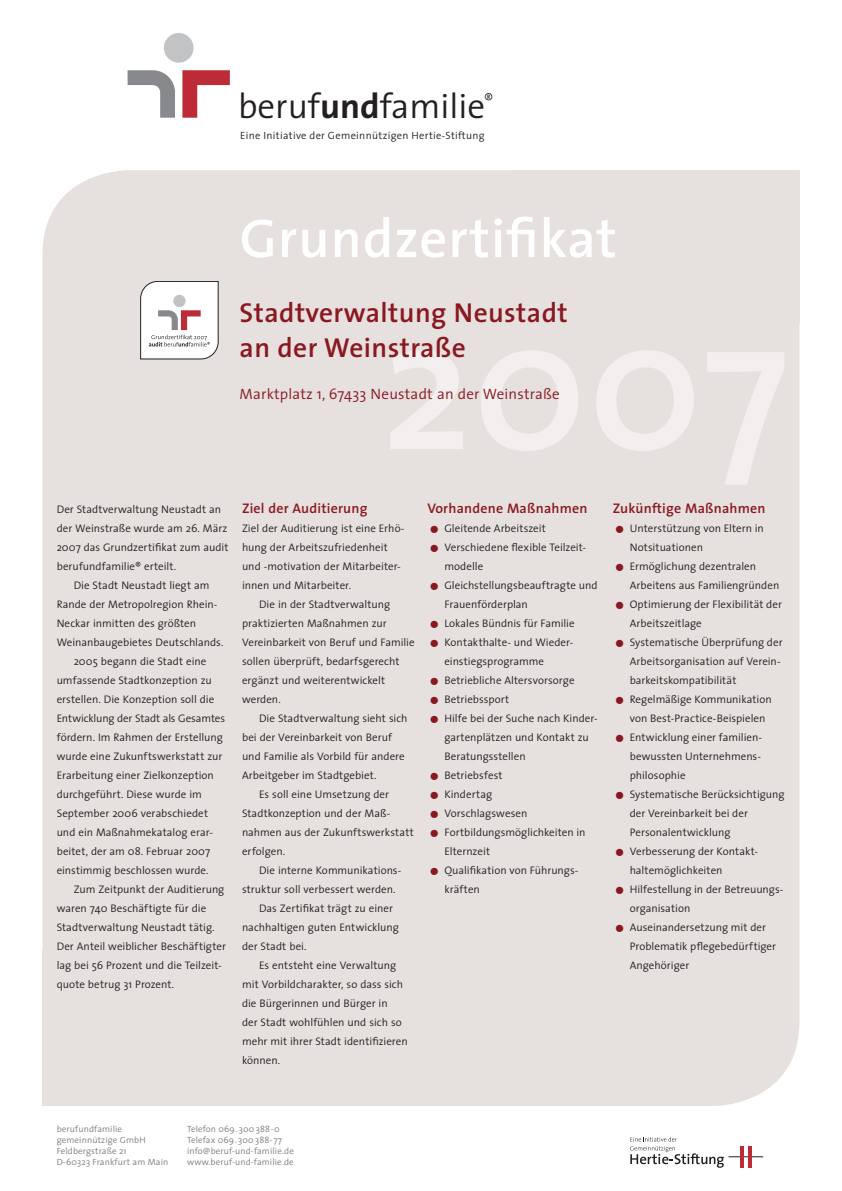
<style>
.page{position:relative;width:842px;height:1191px;background:#fff}
.page>*{position:absolute;margin:0;border:0;box-sizing:border-box;transform-origin:0 0}
.t1{font:600 55px "The Sans";letter-spacing:.015em;color:#fff}
.t2{font:300 35px "The Sans";color:#231f20}
.Name_Unternehmen_2-z{font:600 27.5px/35px "The Sans";letter-spacing:.015em;color:#8a1820}
.Standort_Adresse{font:300 15px "The Sans";letter-spacing:.015em;color:#8a1820}
.Subheadlines{font:600 14px "The Sans";letter-spacing:.015em;color:#8a1820}
.Fließtext_mit_Einzug{font:300 11px/19px "The Sans";color:#231f20}
.Fließtext_Aufzählung{font:300 11px/19px "The Sans";color:#231f20}
.Fließtext_ohne_Einzu{font:300 11px/19px "The Sans";color:#231f20}
.t3{font:300 10.5px "The Sans";letter-spacing:.03em;color:#231f20}
.t4{font:300 9px/11px "The Sans";letter-spacing:.015em;color:#817b7a}
.s1{font-weight:700}
.s2{font-size:33px;color:#8a1820}
</style>
<div class="page">
<div style="left:43px;top:170px;width:756px;height:936px;background:#e6e0de;border-radius:85px"></div>
<div style="left:516px;top:170px;width:283px;height:153px;background:#e6e0de"></div>
<div style="left:43px;top:950px;width:283px;height:156px;background:#e6e0de"></div>
<svg style="left:140px;top:281px;width:78px;height:78px;background:#eae5e5"></svg>
<hr style="left:728px;top:1156px;width:35px;height:1px;background:#231f20">
<hr style="left:740px;top:1145px;width:3px;height:22px;background:#be2b36">
<hr style="left:748px;top:1145px;width:4px;height:22px;background:#be2b36">
<svg style="left:630px;top:1137px;width:94px;height:30px"></svg>
<div style="left:164px;top:33px;width:30px;height:30px;background:#c2c3c5;border-radius:50%"></div>
<svg style="left:182px;top:70px;width:48px;height:48px"></svg>
<svg style="left:128px;top:70px;width:47px;height:48px"></svg>
<h2 class="t2" style="left:238px;top:77px;width:257px">beruf<span class="s1">und</span>familie<sup>®</sup></h2>
<p class="t3" style="left:240px;top:127px;width:246px">Eine Initiative der Gemeinnützigen Hertie-Stiftung</p>
<h1 class="t1" style="left:240px;top:193px;width:379px">Grundzertifikat</h1>
<p class="Name_Unternehmen_2-z" style="left:240px;top:294px;width:330px">Stadtverwaltung Neustadt an der Weinstraße</p>
<p class="Standort_Adresse" style="left:240px;top:382px;width:322px">Marktplatz 1, 67433 Neustadt an der Weinstraße</p>
<p class="Fließtext_ohne_Einzu" style="left:57px;top:499px;width:173px">Der Stadtverwaltung Neustadt an der Weinstraße wurde am 26. März<br>2007 das Grundzertifikat zum audit berufundfamilie® erteilt.</p>
<p class="Fließtext_mit_Einzug" style="left:57px;top:575px;width:168px;text-indent:17px">Die Stadt Neustadt liegt am<br>Rande der Metropolregion Rhein-<br>Neckar inmitten des größten<br>Weinanbaugebietes Deutschlands.</p>
<p class="Fließtext_mit_Einzug" style="left:57px;top:651px;width:170px;text-indent:17px">2005 begann die Stadt eine umfassende Stadtkonzeption zu erstellen. Die Konzeption soll die<br>Entwicklung der Stadt als Gesamtes fördern. Im Rahmen der Erstellung wurde eine Zukunftswerkstatt zur<br>Erarbeitung einer Zielkonzeption durchgeführt. Diese wurde im<br>September 2006 verabschiedet und ein Maßnahmekatalog erar&shy;beitet, der am 08. Februar 2007 einstimmig beschlossen wurde.</p>
<p class="Fließtext_mit_Einzug" style="left:57px;top:879px;width:171px;text-indent:17px">Zum Zeitpunkt der Auditierung waren 740 Beschäftigte für die<br>Stadtverwaltung Neustadt tätig.<br>Der Anteil weiblicher Beschäftigter lag bei 56 Prozent und die Teilzeit&shy;quote betrug 31 Prozent.</p>
<p class="Subheadlines" style="left:242px;top:497px;width:127px">Ziel der Auditierung</p>
<p class="Fließtext_ohne_Einzu" style="left:242px;top:518px;width:164px">Ziel der Auditierung ist eine Erhö&shy;hung der Arbeitszufriedenheit und -motivation der Mitarbeiter&shy;innen und Mitarbeiter.</p>
<p class="Fließtext_mit_Einzug" style="left:242px;top:594px;width:174px;text-indent:17px">Die in der Stadtverwaltung praktizierten Maßnahmen zur<br>Vereinbarkeit von Beruf und Familie sollen überprüft, bedarfsgerecht ergänzt und weiterentwickelt werden.</p>
<p class="Fließtext_mit_Einzug" style="left:242px;top:708px;width:167px;text-indent:17px">Die Stadtverwaltung sieht sich bei der Vereinbarkeit von Beruf und Familie als Vorbild für andere<br>Arbeitgeber im Stadtgebiet.</p>
<p class="Fließtext_mit_Einzug" style="left:242px;top:784px;width:173px;text-indent:17px">Es soll eine Umsetzung der<br>Stadtkonzeption und der Maß&shy;nahmen aus der Zukunftswerkstatt erfolgen.</p>
<p class="Fließtext_mit_Einzug" style="left:242px;top:860px;width:161px;text-indent:17px">Die interne Kommunikations&shy;struktur soll verbessert werden.</p>
<p class="Fließtext_mit_Einzug" style="left:242px;top:898px;width:158px;text-indent:17px">Das Zertifikat trägt zu einer nachhaltigen guten Entwicklung der Stadt bei.</p>
<p class="Fließtext_mit_Einzug" style="left:242px;top:955px;width:167px;text-indent:17px">Es entsteht eine Verwaltung mit Vorbildcharakter, so dass sich die Bürgerinnen und Bürger in<br>der Stadt wohlfühlen und sich so mehr mit ihrer Stadt identifizieren können.</p>
<p class="Subheadlines" style="left:427px;top:497px;width:162px">Vorhandene Maßnahmen</p>
<p class="Fließtext_Aufzählung" style="left:427px;top:518px;width:120px"><span class="s2">•</span> Gleitende Arbeitszeit</p>
<p class="Fließtext_Aufzählung" style="left:444px;top:537px;width:143px;text-indent:-17px"><span class="s2">•</span> Verschiedene flexible Teilzeit&shy;modelle</p>
<p class="Fließtext_Aufzählung" style="left:444px;top:575px;width:155px;text-indent:-17px"><span class="s2">•</span> Gleichstellungsbeauftragte und<br>Frauenförderplan</p>
<p class="Fließtext_Aufzählung" style="left:427px;top:613px;width:149px"><span class="s2">•</span> Lokales Bündnis für Familie</p>
<p class="Fließtext_Aufzählung" style="left:444px;top:632px;width:129px;text-indent:-17px"><span class="s2">•</span> Kontakthalte- und Wieder&shy;einstiegsprogramme</p>
<p class="Fließtext_Aufzählung" style="left:427px;top:670px;width:149px"><span class="s2">•</span> Betriebliche Altersvorsorge</p>
<p class="Fließtext_Aufzählung" style="left:427px;top:689px;width:83px"><span class="s2">•</span> Betriebssport</p>
<p class="Fließtext_Aufzählung" style="left:444px;top:708px;width:155px;text-indent:-17px"><span class="s2">•</span> Hilfe bei der Suche nach Kinder&shy;gartenplätzen und Kontakt zu<br>Beratungsstellen</p>
<p class="Fließtext_Aufzählung" style="left:427px;top:765px;width:77px"><span class="s2">•</span> Betriebsfest</p>
<p class="Fließtext_Aufzählung" style="left:427px;top:784px;width:66px"><span class="s2">•</span> Kindertag</p>
<p class="Fließtext_Aufzählung" style="left:427px;top:803px;width:102px"><span class="s2">•</span> Vorschlagswesen</p>
<p class="Fließtext_Aufzählung" style="left:444px;top:822px;width:143px;text-indent:-17px"><span class="s2">•</span> Fortbildungsmöglichkeiten in<br>Elternzeit</p>
<p class="Fließtext_Aufzählung" style="left:444px;top:860px;width:134px;text-indent:-17px"><span class="s2">•</span> Qualifikation von Führungs&shy;kräften</p>
<p class="Subheadlines" style="left:613px;top:497px;width:154px">Zukünftige Maßnahmen</p>
<p class="Fließtext_Aufzählung" style="left:630px;top:518px;width:136px;text-indent:-17px"><span class="s2">•</span> Unterstützung von Eltern in<br>Notsituationen</p>
<p class="Fließtext_Aufzählung" style="left:630px;top:556px;width:151px;text-indent:-17px"><span class="s2">•</span> Ermöglichung dezentralen<br>Arbeitens aus Familiengründen</p>
<p class="Fließtext_Aufzählung" style="left:630px;top:594px;width:154px;text-indent:-17px"><span class="s2">•</span> Optimierung der Flexibilität der<br>Arbeitszeitlage</p>
<p class="Fließtext_Aufzählung" style="left:630px;top:632px;width:154px;text-indent:-17px"><span class="s2">•</span> Systematische Überprüfung der<br>Arbeitsorganisation auf Verein&shy;barkeitskompatibilität</p>
<p class="Fließtext_Aufzählung" style="left:630px;top:689px;width:144px;text-indent:-17px"><span class="s2">•</span> Regelmäßige Kommunikation von Best-Practice-Beispielen</p>
<p class="Fließtext_Aufzählung" style="left:630px;top:727px;width:133px;text-align:justify;text-indent:-17px"><span class="s2">•</span> Entwicklung einer familien&shy;bewussten Unternehmens&shy;philosophie</p>
<p class="Fließtext_Aufzählung" style="left:630px;top:784px;width:156px;text-indent:-17px"><span class="s2">•</span> Systematische Berücksichtigung der Vereinbarkeit bei der<br>Personal-entwicklung</p>
<p class="Fließtext_Aufzählung" style="left:630px;top:841px;width:129px;text-indent:-17px"><span class="s2">•</span> Verbesserung der Kontakt&shy;haltemöglichkeiten</p>
<p class="Fließtext_Aufzählung" style="left:630px;top:879px;width:155px;text-indent:-17px"><span class="s2">•</span> Hilfestellung in der Betreuungs&shy;organisation</p>
<p class="Fließtext_Aufzählung" style="left:630px;top:917px;width:148px;text-indent:-17px"><span class="s2">•</span> Auseinandersetzung mit der<br>Problematik pflegebedürftiger<br>Angehöriger</p>
<p class="t4" style="left:57px;top:1123px;width:113px">berufundfamilie gemeinnützige GmbH<br>Feldbergstraße 21<br>D-60323 Frankfurt am Main</p>
<p class="t4" style="left:187px;top:1123px;width:108px">Telefon 069.300 388-0<br>Telefax 069.300 388-77 info@beruf-und-familie.de www.beruf-und-familie.de</p>
</div>
